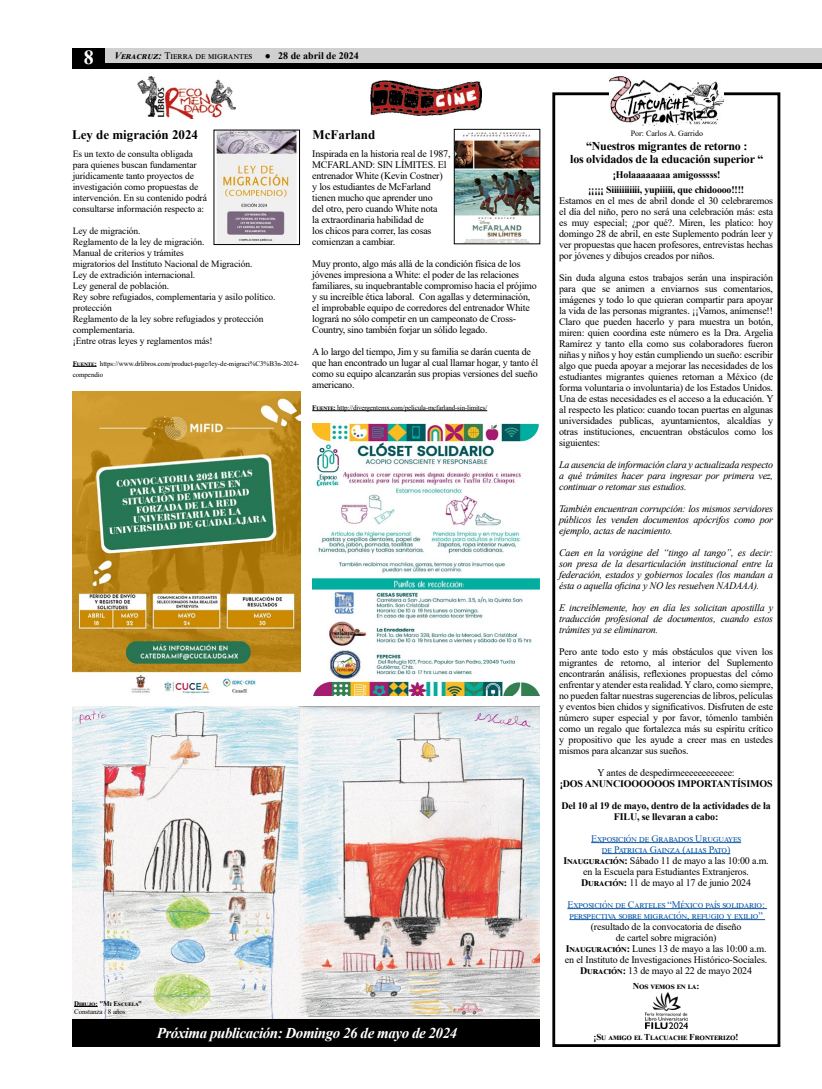
<style>
.page{position:relative;width:822px;height:1089px;background:#fff}
.page>*{position:absolute;margin:0;border:0;box-sizing:border-box;transform-origin:0 0}
.t1{font:italic 700 15px "Times New Roman";letter-spacing:-.03em;color:#fff}
.t2{font:700 13px "Times New Roman";color:#000}
.t3{font:700 12px/13px "Times New Roman";letter-spacing:-.02em;color:#000;text-align:center}
.t4{font:10px/11px "Times New Roman";letter-spacing:-.02em;color:#000}
.t5{font:italic 10px/11px "Times New Roman";letter-spacing:-.02em;color:#000;text-align:justify}
.t6{font:700 10px/11px "Times New Roman";letter-spacing:-.015em;color:#000;text-align:center}
.t7{font:10px/11px "Times New Roman";letter-spacing:.015em;color:#0c58a4}
.t8{font:10px "Times New Roman";letter-spacing:.075em;color:#000}
.t9{font:9.5px/11px "Times New Roman";letter-spacing:-.01em;color:#000}
.t10{font:700 9px "Times New Roman";letter-spacing:.01em;color:#000}
.t11{font:8px "Times New Roman";color:#000}
.t12{font:7px/11px "Times New Roman";letter-spacing:-.01em;color:#000}
.t13{font:700 7px "Times New Roman";color:#000}
.s1{font-weight:700;font-size:20px;color:#fff}
.s2{font-weight:700;font-style:italic}
.s3{font-weight:700}
.s4{color:#0c58a4}
</style>
<div class="page">
<div style="left:72px;top:48px;width:34px;height:21px;background:#000"></div>
<div style="left:106px;top:48px;width:716px;height:18px;background:#d0d0d0"></div>
<div style="left:106px;top:63px;width:716px;height:6px;background:#000"></div>
<img style="left:72px;top:707px;width:468px;height:312px">
<img style="left:137px;top:76px;width:99px;height:42px">
<svg style="left:73px;top:366px;width:24px;height:1px"></svg>
<svg style="left:312px;top:410px;width:25px;height:1px"></svg>
<hr style="left:337px;top:411px;width:150px;height:1px;background:#000">
<img style="left:371px;top:80px;width:110px;height:35px">
<div style="left:552px;top:92px;width:228px;height:955px;border:3px solid #000"></div>
<img style="left:609px;top:77px;width:115px;height:49px">
<hr style="left:591px;top:842px;width:150px;height:1px;background:#0c58a4">
<hr style="left:602px;top:853px;width:128px;height:1px;background:#0c58a4">
<hr style="left:567px;top:908px;width:200px;height:1px;background:#0c58a4">
<hr style="left:569px;top:919px;width:196px;height:1px;background:#0c58a4">
<img style="left:216px;top:132px;width:81px;height:111px">
<div style="left:213px;top:130px;width:87px;height:115px;border:1px solid #000"></div>
<img style="left:456px;top:132px;width:82px;height:110px">
<div style="left:454px;top:129px;width:86px;height:115px;border:1px solid #000"></div>
<svg style="left:74px;top:1006px;width:24px;height:1px"></svg>
<div style="left:72px;top:1019px;width:468px;height:27px;background:#000"></div>
<div style="left:72px;top:1019px;width:468px;height:28px;border:1px solid #000"></div>
<img style="left:72px;top:392px;width:228px;height:302px">
<img style="left:312px;top:423px;width:228px;height:273px">
<img style="left:645px;top:992px;width:43px;height:36px">
<p class="t8" style="left:84px;top:49px;width:277px"><span class="s1">8</span> <span class="s2">Veracr uz:</span> Tierra de migrantes ● <span class="s3">28 de abril de 2024</span></p>
<h2 class="t2" style="left:72px;top:125px;width:128px">Ley de migración 2024</h2>
<p class="t9" style="left:73px;top:148px;width:136px">Es un texto de consulta obligada para quienes buscan fundamentar jurídicamente tanto proyectos de investigación como propuestas de intervención. En su contenido podrá consultarse información respecto a:</p>
<p class="t9" style="left:73px;top:225px;width:204px">Ley de migración.<br>Reglamento de la ley de migración.<br>Manual de criterios y trámites<br>migratorios del Instituto Nacional de Migración.<br>Ley de extradición internacional.<br>Ley general de población.<br>Rey sobre refugiados, complementaria y asilo político. protección<br>Reglamento de la ley sobre refugiados y protección complementaria.<br>¡Entre otras leyes y reglamentos más!</p>
<p class="t12" style="left:73px;top:358px;width:228px"><span class="s3">Fuente:</span> https://www.drlibros.com/product-page/ley-de-migraci%C3%B3n-2024- compendio</p>
<h2 class="t2" style="left:313px;top:126px;width:64px">McFarland</h2>
<p class="t4" style="left:312px;top:148px;width:140px">Inspirada en la historia real de 1987,<br>MCFARLAND: SIN LÍMITES. El entrenador White (Kevin Costner)<br>y los estudiantes de McFarland tienen mucho que aprender uno<br>del otro, pero cuando White nota<br>la extraordinaria habilidad de<br>los chicos para correr, las cosas comienzan a cambiar.</p>
<p class="t4" style="left:312px;top:258px;width:226px">Muy pronto, algo más allá de la condición física de los jóvenes impresiona a White: el poder de las relaciones familiares, su inquebrantable compromiso hacia el prójimo y su increíble ética laboral. Con agallas y determinación, el improbable equipo de corredores del entrenador White logrará no sólo competir en un campeonato de Cross-Country, sino también forjar un sólido legado.</p>
<p class="t4" style="left:312px;top:346px;width:228px">A lo largo del tiempo, Jim y su familia se darán cuenta de que han encontrado un lugar al cual llamar hogar, y tanto él como su equipo alcanzarán sus propias versiones del sueño americano.</p>
<p class="t12" style="left:312px;top:402px;width:177px"><span class="s3">Fuente:</span> http://divergentemx.com/pelicula-mcfarland-sin-limites/</p>
<p class="t13" style="left:74px;top:998px;width:69px">Dibujo: "Mi Escuela"</p>
<p class="t12" style="left:74px;top:1006px;width:53px">Constanza / 8 años</p>
<h1 class="t1" style="left:157px;top:1022px;width:302px">Próxima publicación: Domingo 26 de mayo de 2024</h1>
<p class="t11" style="left:631px;top:127px;width:74px">Por: Carlos A. Garrido</p>
<p class="t3" style="left:570px;top:139px;width:195px">“Nuestros migrantes de retorno :<br>los olvidados de la educación superior “</p>
<p class="t6" style="left:613px;top:168px;width:109px">¡Holaaaaaaaa amigosssss!</p>
<p class="t6" style="left:588px;top:183px;width:158px">¡¡¡¡¡ Siiiiiiiiiii, yupiiiii, que chidoooo!!!!</p>
<p class="t4" style="left:559px;top:194px;width:216px;text-align:justify">Estamos en el mes de abril donde el 30 celebraremos el día del niño, pero no será una celebración más: esta es muy especial; ¿por qué?. Miren, les platico: hoy domingo 28 de abril, en este Suplemento podrán leer y ver propuestas que hacen profesores, entrevistas hechas por jóvenes y dibujos creados por niños.</p>
<p class="t4" style="left:559px;top:271px;width:216px;text-align:justify">Sin duda alguna estos trabajos serán una inspiración para que se animen a enviarnos sus comentarios, imágenes y todo lo que quieran compartir para apoyar la vida de las personas migrantes. ¡¡Vamos, anímense!!<br>Claro que pueden hacerlo y para muestra un botón, miren: quien coordina este número es la Dra. Argelia Ramírez y tanto ella como sus colaboradores fueron niñas y niños y hoy están cumpliendo un sueño: escribir algo que pueda apoyar a mejorar las necesidades de los estudiantes migrantes quienes retornan a México (de forma voluntaria o involuntaria) de los Estados Unidos.<br>Una de estas necesidades es el acceso a la educación. Y al respecto les platico: cuando tocan puertas en algunas universidades publicas, ayuntamientos, alcaldías y otras instituciones, encuentran obstáculos como los siguientes:</p>
<p class="t5" style="left:559px;top:458px;width:216px">La ausencia de información clara y actualizada respecto a qué trámites hacer para ingresar por primera vez, continuar o retomar sus estudios.</p>
<p class="t5" style="left:559px;top:502px;width:216px">También encuentran corrupción: los mismos servidores públicos les venden documentos apócrifos como por ejemplo, actas de nacimiento.</p>
<p class="t5" style="left:559px;top:546px;width:216px">Caen en la vorágine del “tingo al tango”, es decir: son presa de la desarticulación institucional entre la federación, estados y gobiernos locales (los mandan a ésta o aquella oficina y NO les resuelven NADAAA).</p>
<p class="t5" style="left:559px;top:601px;width:216px">E increíblemente, hoy en día les solicitan apostilla y traducción profesional de documentos, cuando estos trámites ya se eliminaron.</p>
<p class="t4" style="left:559px;top:645px;width:216px;text-align:justify">Pero ante todo esto y más obstáculos que viven los migrantes de retorno, al interior del Suplemento encontrarán análisis, reflexiones propuestas del cómo enfrentar y atender esta realidad. Y claro, como siempre, no pueden faltar nuestras sugerencias de libros, películas y eventos bien chidos y significativos. Disfruten de este número super especial y por favor, tómenlo también como un regalo que fortalezca más su espíritu crítico y propositivo que les ayude a creer mas en ustedes mismos para alcanzar sus sueños.</p>
<p class="t4" style="left:598px;top:766px;width:139px">Y antes de despedirmeeeeeeeeeeee:</p>
<p class="t6" style="left:560px;top:777px;width:214px">¡DOS ANUNCIOOOOOOS IMPORTANTÍSIMOS</p>
<p class="t6" style="left:561px;top:799px;width:211px">Del 10 al 19 de mayo, dentro de la actividades de la<br>FILU, se llevaran a cabo:</p>
<p class="t4" style="left:563px;top:832px;width:207px;text-align:center"><span class="s4">Exposición de Grabados Uruguayes<br>de Patricia Gainza (alias Pato)<br></span><span class="s3">Inauguración:</span> Sábado 11 de mayo a las 10:00 a.m. en la Escuela para Estudiantes Extranjeros.<br><span class="s3">Duración:</span> 11 de mayo al 17 de junio 2024</p>
<p class="t7" style="left:567px;top:898px;width:199px">Exposición de Carteles “México país solidario: perspectiva sobre migración, refugio y exilio”</p>
<p class="t4" style="left:565px;top:920px;width:204px;text-align:center">(resultado de la convocatoria de diseño<br>de cartel sobre migración)<br><span class="s3">Inauguración:</span> Lunes 13 de mayo a las 10:00 a.m. en el Instituto de Investigaciones Histórico-Sociales.<br><span class="s3">Duración:</span> 13 de mayo al 22 de mayo 2024</p>
<p class="t10" style="left:633px;top:979px;width:68px">Nos vemos en la:</p>
<p class="t10" style="left:594px;top:1030px;width:147px">¡Su amigo el Tlacuache Fronterizo!</p>
</div>
